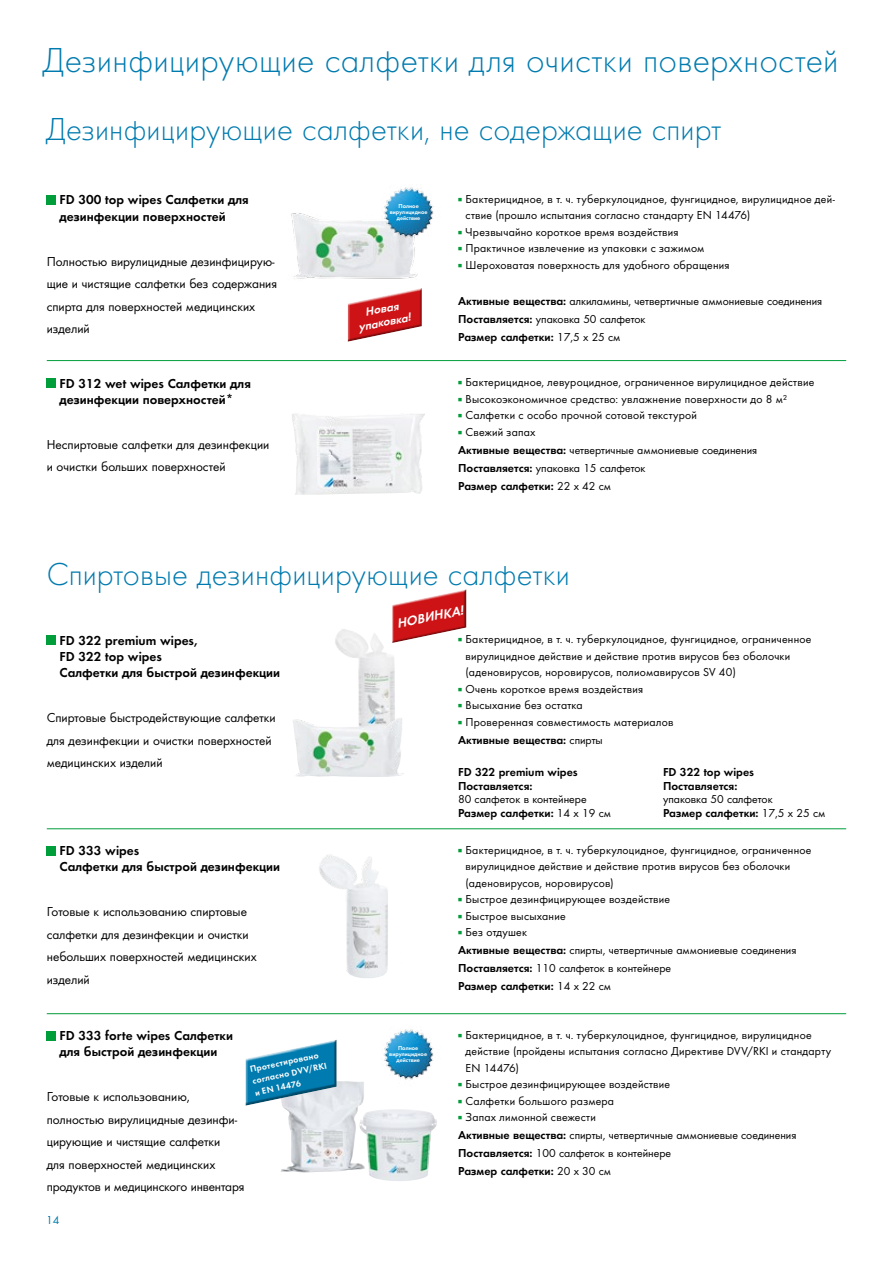
<style>
.page{position:relative;width:893px;height:1263px;background:#fff}
.page>*{position:absolute;margin:0;border:0;box-sizing:border-box;transform-origin:0 0}
.t1{font:300 36px "Futura";letter-spacing:.005em;color:#007baf}
.t2{font:300 33px "Futura";color:#007baf}
.t3{font:13.5px/22.5px "Futura Boo";color:#000}
.t4{font:13.5px/16.2px "Futura Dem";color:#000}
.t5{font:italic 13.5px "Futura Dem";color:#fff}
.t6{font:12px/16.5px "Futura Boo";letter-spacing:.02em;color:#000}
.t7{font:12px/18px "Futura Boo";color:#000}
.t8{font:12px/13.5px "Futura Dem";color:#000}
.t9{font:italic 12px/13.5px "Futura Dem";color:#fff;text-align:center}
.t10{font:12px "Futura Boo";color:#007baf}
.t11{font:9px/12px "Futura Dem";color:#fff}
.t12{font:6px/6px "Futura Dem";color:#fff;text-align:center}
.s1{color:#009d3b}
.s2{font-family:"Futura Dem"}
.s3{font-family:"Futura Boo"}
</style>
<div class="page">
<img style="left:291px;top:213px;width:127px;height:66px">
<img style="left:281px;top:1081px;width:113px;height:91px">
<img style="left:319px;top:854px;width:69px;height:124px">
<hr style="left:47px;top:1013px;width:799px;height:1px;background:#009d3b">
<hr style="left:47px;top:828px;width:799px;height:1px;background:#009d3b">
<img style="left:292px;top:414px;width:130px;height:81px">
<hr style="left:47px;top:360px;width:799px;height:1px;background:#009d3b">
<img style="left:335px;top:629px;width:60px;height:89px">
<img style="left:293px;top:718px;width:106px;height:25px">
<div style="left:236px;top:1028px;width:109px;height:86px;background:#000;opacity:.4"></div>
<svg style="left:243px;top:1037px;width:96px;height:70px;fill:#007baf"></svg>
<div style="left:339px;top:278px;width:91px;height:72px;background:#fff"></div>
<svg style="left:347px;top:288px;width:75px;height:54px;fill:#cd1316"></svg>
<div style="left:384px;top:579px;width:91px;height:72px;background:#fff"></div>
<svg style="left:392px;top:589px;width:75px;height:54px;fill:#cd1316"></svg>
<img style="left:363px;top:187px;width:71px;height:72px">
<img style="left:363px;top:1013px;width:92px;height:88px">
<div style="left:47px;top:379px;width:9px;height:9px;background:#009d3b"></div>
<div style="left:47px;top:195px;width:9px;height:9px;background:#009d3b"></div>
<div style="left:47px;top:636px;width:9px;height:9px;background:#009d3b"></div>
<div style="left:47px;top:846px;width:9px;height:9px;background:#009d3b"></div>
<div style="left:47px;top:1031px;width:9px;height:9px;background:#009d3b"></div>
<h1 class="t1" style="left:44px;top:37px;width:796px">Дезинфицирующие салфетки для очистки поверхностей</h1>
<h2 class="t2" style="left:47px;top:107px;width:676px">Дезинфицирующие салфетки, не содержащие спирт</h2>
<p class="t4" style="left:60px;top:191px;width:191px">FD 300 top wipes Салфетки для дезинфекции поверхностей</p>
<p class="t3" style="left:47px;top:249px;width:232px">Полностью вирулицидные дезинфицирую&shy;щие и чистящие салфетки без содержания спирта для поверхностей медицинских изделий</p>
<p class="t4" style="left:60px;top:374px;width:193px">FD 312 wet wipes Салфетки для дезинфекции поверхностей*</p>
<p class="t3" style="left:47px;top:432px;width:224px">Неспиртовые салфетки для дезинфекции и очистки больших поверхностей</p>
<p class="t12" style="left:390px;top:203px;width:39px">Полное вирулицидное действие</p>
<p class="t9" style="left:354px;top:306px;width:55px;rotate:-11deg">Новая упаковка!</p>
<p class="t6" style="left:466px;top:190px;width:371px;text-indent:-11px"><span class="s1">▪</span>Бактерицидное, в т. ч. туберкулоцидное, фунгицидное, вирулицидное дей&shy;ствие (прошло испытания согласно стандарту EN 14476)</p>
<p class="t6" style="left:455px;top:223px;width:225px"><span class="s1">▪</span>Чрезвычайно короткое время воздействия</p>
<p class="t6" style="left:455px;top:240px;width:251px"><span class="s1">▪</span>Практичное извлечение из упаковки с зажимом</p>
<p class="t6" style="left:455px;top:256px;width:276px"><span class="s1">▪</span>Шероховатая поверхность для удобного обращения</p>
<p class="t7" style="left:458px;top:291px;width:366px"><span class="s2">Активные вещества:</span> алкиламины, четвертичные аммониевые соединения<br><span class="s2">Поставляется:</span> упаковка 50 салфеток</p>
<p class="t8" style="left:458px;top:329px;width:164px">Размер салфетки: <span class="s3">17,5 x 25 см</span></p>
<p class="t6" style="left:455px;top:373px;width:361px"><span class="s1">▪</span>Бактерицидное, левуроцидное, ограниченное вирулицидное действие</p>
<p class="t6" style="left:455px;top:390px;width:334px"><span class="s1">▪</span>Высокоэкономичное средство: увлажнение поверхности до 8 м²</p>
<p class="t6" style="left:455px;top:406px;width:244px"><span class="s1">▪</span>Салфетки с особо прочной сотовой текстурой</p>
<p class="t7" style="left:455px;top:422px;width:304px"><span class="s1">▪</span>Свежий запах<br><span class="s2">Активные вещества:</span> четвертичные аммониевые соединения<br><span class="s2">Поставляется:</span> упаковка 15 салфеток</p>
<p class="t8" style="left:458px;top:478px;width:154px">Размер салфетки: <span class="s3">22 x 42 см</span></p>
<h2 class="t2" style="left:47px;top:553px;width:525px">Спиртовые дезинфицирующие салфетки</h2>
<p class="t5" style="left:395px;top:613px;width:69px;rotate:-11deg">НОВИНКА!</p>
<p class="t4" style="left:60px;top:631px;width:222px">FD 322 premium wipes,<br>FD 322 top wipes<br>Салфетки для быстрой дезинфекции</p>
<p class="t3" style="left:47px;top:705px;width:230px">Спиртовые быстродействующие салфетки для дезинфекции и очистки поверхностей медицинских изделий</p>
<p class="t4" style="left:60px;top:841px;width:222px">FD 333 wipes<br>Салфетки для быстрой дезинфекции</p>
<p class="t3" style="left:47px;top:900px;width:211px">Готовые к использованию спиртовые салфетки для дезинфекции и очистки небольших поверхностей медицинских изделий</p>
<p class="t4" style="left:60px;top:1026px;width:175px">FD 333 forte wipes Салфетки для быстрой дезинфекции</p>
<p class="t3" style="left:47px;top:1085px;width:199px">Готовые к использованию, полностью вирулицидные дезинфи&shy;цирующие и чистящие салфетки<br>для поверхностей медицинских продуктов и медицинского инвентаря</p>
<p class="t11" style="left:249px;top:1063px;width:77px;rotate:-12deg">Протестировано согласно DVV/RKI и EN 14476</p>
<p class="t10" style="left:47px;top:1212px;width:14px">14</p>
<p class="t12" style="left:389px;top:1044px;width:39px">Полное вирулицидное действие</p>
<p class="t6" style="left:466px;top:630px;width:347px;text-indent:-11px"><span class="s1">▪</span>Бактерицидное, в т. ч. туберкулоцидное, фунгицидное, ограниченное вирулицидное действие и действие против вирусов без оболочки (аденовирусов, норовирусов, полиомавирусов SV 40)</p>
<p class="t6" style="left:455px;top:680px;width:190px"><span class="s1">▪</span>Очень короткое время воздействия</p>
<p class="t6" style="left:455px;top:696px;width:129px"><span class="s1">▪</span>Высыхание без остатка</p>
<p class="t6" style="left:455px;top:713px;width:220px"><span class="s1">▪</span>Проверенная совместимость материалов</p>
<p class="t8" style="left:458px;top:732px;width:146px">Активные вещества: <span class="s3">спирты</span></p>
<p class="t8" style="left:458px;top:765px;width:121px">FD 322 premium wipes<br>Поставляется:</p>
<p class="t7" style="left:458px;top:790px;width:130px">80 салфеток в контейнере</p>
<p class="t8" style="left:458px;top:805px;width:154px">Размер салфетки: <span class="s3">14 x 19 см</span></p>
<p class="t8" style="left:663px;top:765px;width:92px">FD 322 top wipes<br>Поставляется:</p>
<p class="t7" style="left:663px;top:790px;width:111px">упаковка 50 салфеток</p>
<p class="t8" style="left:663px;top:805px;width:164px">Размер салфетки: <span class="s3">17,5 x 25 см</span></p>
<p class="t6" style="left:466px;top:841px;width:347px;text-indent:-11px"><span class="s1">▪</span>Бактерицидное, в т. ч. туберкулоцидное, фунгицидное, ограниченное вирулицидное действие и действие против вирусов без оболочки (аденовирусов, норовирусов)</p>
<p class="t6" style="left:455px;top:890px;width:217px"><span class="s1">▪</span>Быстрое дезинфицирующее воздействие</p>
<p class="t6" style="left:455px;top:907px;width:112px"><span class="s1">▪</span>Быстрое высыхание</p>
<p class="t7" style="left:455px;top:923px;width:343px"><span class="s1">▪</span>Без отдушек<br><span class="s2">Активные вещества:</span> спирты, четвертичные аммониевые соединения<br><span class="s2">Поставляется:</span> 110 салфеток в контейнере</p>
<p class="t8" style="left:458px;top:979px;width:154px">Размер салфетки: <span class="s3">14 x 22 см</span></p>
<p class="t6" style="left:466px;top:1026px;width:367px;text-indent:-11px"><span class="s1">▪</span>Бактерицидное, в т. ч. туберкулоцидное, фунгицидное, вирулицидное действие (пройдены испытания согласно Директиве DVV/RKI и стандарту<br>EN 14476)</p>
<p class="t6" style="left:455px;top:1075px;width:217px"><span class="s1">▪</span>Быстрое дезинфицирующее воздействие</p>
<p class="t6" style="left:455px;top:1092px;width:161px"><span class="s1">▪</span>Салфетки большого размера</p>
<p class="t7" style="left:455px;top:1108px;width:343px"><span class="s1">▪</span>Запах лимонной свежести<br><span class="s2">Активные вещества:</span> спирты, четвертичные аммониевые соединения<br><span class="s2">Поставляется:</span> 100 салфеток в контейнере</p>
<p class="t8" style="left:458px;top:1163px;width:154px">Размер салфетки: <span class="s3">20 x 30 см</span></p>
</div>
